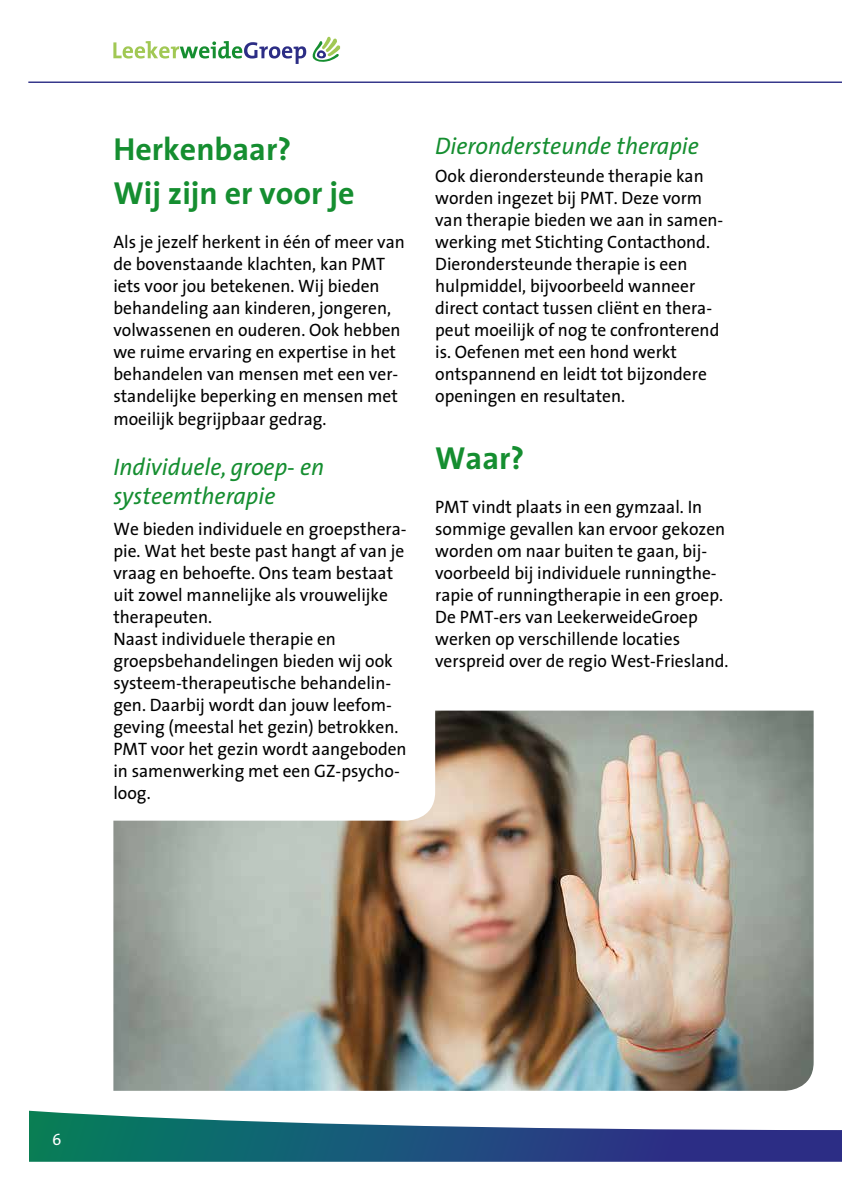
<style>
.page{position:relative;width:842px;height:1191px;background:#fff}
.page>*{position:absolute;margin:0;border:0;box-sizing:border-box;transform-origin:0 0}
.t1{font:700 32px/44px "The Sans";color:#158e30}
.t2{font:italic 24px/28.8px "The Sans";color:#158e30}
.t3{font:18px/22px "The Sans";color:#000}
.t4{font:16px "The Sans";color:#fff}
</style>
<div class="page">
<img style="left:113px;top:710px;width:701px;height:380px">
<svg style="left:113px;top:710px;width:322px;height:110px"></svg>
<svg style="left:29px;top:1110px;width:812px;height:51px"></svg>
<hr style="left:28px;top:81px;width:814px;height:2px;background:#2c2d85">
<svg style="left:312px;top:37px;width:28px;height:25px"></svg>
<svg style="left:113px;top:41px;width:193px;height:23px"></svg>
<svg style="left:841px;top:1130px;width:1px;height:31px"></svg>
<h1 class="t1" style="left:113px;top:127px;width:243px">Herkenbaar?<br>Wij zijn er voor je</h1>
<p class="t3" style="left:113px;top:231px;width:293px">Als je jezelf herkent in één of meer van de bovenstaande klachten, kan PMT<br>iets voor jou betekenen. Wij bieden behandeling aan kinderen, jongeren, volwassenen en ouderen. Ook hebben we ruime ervaring en expertise in het behandelen van mensen met een ver&shy;standelijke beperking en mensen met moeilijk begrijpbaar gedrag.</p>
<h2 class="t2" style="left:113px;top:452px;width:212px">Individuele, groep- en systeemtherapie</h2>
<p class="t3" style="left:113px;top:517px;width:295px">We bieden individuele en groepsthera&shy;pie. Wat het beste past hangt af van je vraag en behoefte. Ons team bestaat uit zowel mannelijke als vrouwelijke therapeuten.<br>Naast individuele therapie en groepsbehandelingen bieden wij ook systeem-therapeutische behandelin&shy;gen. Daarbij wordt dan jouw leefom&shy;geving (meestal het gezin) betrokken.<br>PMT</p>
<p class="t3" style="left:113px;top:737px;width:295px;text-indent:37px">voor het gezin wordt aangeboden in samenwerking met een GZ-psycho&shy;loog.</p>
<h2 class="t2" style="left:435px;top:131px;width:265px">Dierondersteunde therapie</h2>
<p class="t3" style="left:435px;top:165px;width:270px">Ook dierondersteunde therapie kan worden ingezet bij PMT</p>
<p class="t3" style="left:435px;top:187px;width:290px;text-indent:179px">. Deze vorm van therapie bieden we aan in samen&shy;werking met Stichting Contacthond.<br>Dierondersteunde therapie is een hulpmiddel, bijvoorbeeld wanneer direct contact tussen cliënt en thera&shy;peut moeilijk of nog te confronterend is. Oefenen met een hond werkt ontspannend en leidt tot bijzondere openingen en resultaten.</p>
<h1 class="t1" style="left:435px;top:435px;width:91px">Waar?</h1>
<p class="t3" style="left:435px;top:495px;width:12px">PMT</p>
<p class="t3" style="left:435px;top:495px;width:292px;text-indent:37px">vindt plaats in een gymzaal. I n sommige gevallen kan ervoor gekozen worden om naar buiten te gaan, bij&shy;voorbeeld bij individuele runningthe&shy;rapie of runningtherapie in een groep.<br>De PMT</p>
<p class="t3" style="left:435px;top:605px;width:295px;text-indent:58px">-ers van LeekerweideGroep werken op verschillende locaties verspreid over de regio West-Friesland.</p>
<p class="t4" style="left:52px;top:1126px;width:11px">6</p>
</div>
